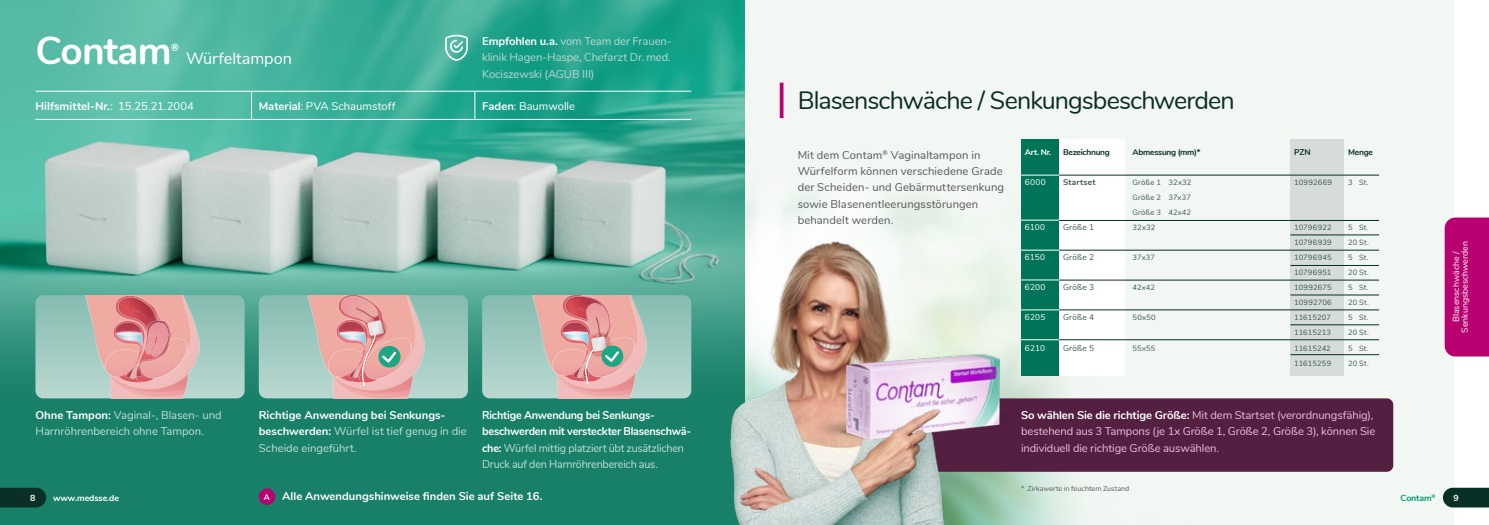
<style>
.page{position:relative;width:1489px;height:525px;background:#fff}
.page>*{position:absolute;margin:0;border:0;box-sizing:border-box;transform-origin:0 0}
.t1{font:700 38.75px "Nunito";letter-spacing:-.02em;color:#fff}
.t2{font:25px "Nunito";letter-spacing:-.035em;color:#0a2e25}
.t3{font:16.25px "Nunito";color:#fff}
.t4{font:11.25px/16.2px "Nunito";letter-spacing:-.01em;color:#e8c0d8}
.t5{font:700 11.25px/16.2px "Nunito";letter-spacing:-.005em;color:#fff}
.t6{font:11.25px/16.2px "Nunito";letter-spacing:.01em;color:#575756}
.t7{font:700 11.25px/16.2px "Nunito";letter-spacing:-.005em;color:#fff;scale:.96 1}
.t8{font:11.25px/16.2px "Nunito";letter-spacing:-.01em;color:#bad8d2;text-align:justify}
.t9{font:11.25px/16.2px "Nunito";color:#c0e1d5}
.t10{font:11.25px "Nunito";color:#fff}
.t11{font:700 10.38px "Nunito";color:#fff}
.t12{font:8.75px/8.8px "Nunito";color:#fff;text-align:center}
.t13{font:700 8.75px "Nunito";letter-spacing:-.01em;color:#fff}
.t14{font:700 8.75px "Nunito";letter-spacing:-.01em;color:#009770}
.t15{font:700 8.25px "Nunito";letter-spacing:-.03em;color:#0a2e25}
.t16{font:8.25px "Nunito";letter-spacing:.025em;color:#3b5851}
.t17{font:8.25px "Nunito";letter-spacing:.03em;color:#fff}
.t18{font:700 8.25px "Nunito";letter-spacing:.03em;color:#3b5851}
.t19{font:700 8.25px "Nunito";color:#fff}
.t20{font:700 8.12px "Nunito";color:#fff}
.t21{font:7.62px "Nunito";letter-spacing:.015em;color:#3b5851}
.t22{font:7.62px "Nunito";letter-spacing:.04em;color:#3b5851}
.t23{font:7.12px "Nunito";letter-spacing:.005em;color:#575756}
.s1{font-weight:700;color:#fff}
.s2{font-weight:400}
.s3{font-weight:700}
.s4{font-weight:400;color:#c0e1d5}
</style>
<div class="page">
<div style="left:744px;top:0;width:709px;height:524px;background:#f2f7f3"></div>
<img style="left:744px;top:170px;width:546px;height:354px">
<div style="left:847px;top:398px;width:546px;height:73px;background:#541f41;border-radius:6px"></div>
<svg style="left:779px;top:83px;width:4px;height:35px"></svg>
<img style="left:0;top:0;width:744px;height:524px">
<svg style="left:35px;top:295px;width:209px;height:103px;background:#9ec9c0"></svg>
<img style="left:80px;top:295px;width:120px;height:103px">
<img style="left:115px;top:295px;width:43px;height:24px">
<img style="left:118px;top:377px;width:35px;height:6px">
<img style="left:135px;top:378px;width:23px;height:4px">
<img style="left:104px;top:348px;width:35px;height:29px">
<img style="left:143px;top:337px;width:45px;height:41px">
<img style="left:125px;top:364px;width:5px;height:14px">
<img style="left:136px;top:361px;width:7px;height:17px">
<img style="left:130px;top:363px;width:9px;height:16px">
<img style="left:155px;top:296px;width:9px;height:23px">
<img style="left:139px;top:319px;width:32px;height:48px">
<img style="left:139px;top:319px;width:31px;height:46px">
<img style="left:144px;top:321px;width:26px;height:36px">
<img style="left:117px;top:296px;width:38px;height:28px">
<img style="left:112px;top:319px;width:33px;height:32px">
<img style="left:114px;top:321px;width:29px;height:28px">
<img style="left:115px;top:332px;width:28px;height:16px">
<img style="left:115px;top:330px;width:27px;height:6px">
<svg style="left:259px;top:295px;width:209px;height:103px;background:#bebab3"></svg>
<svg style="left:482px;top:295px;width:207px;height:103px;background:#bdb9b2"></svg>
<hr style="left:35px;top:91px;width:656px;height:1px;background:#fff">
<hr style="left:35px;top:119px;width:656px;height:1px;background:#fff">
<svg style="left:251px;top:91px;width:1px;height:28px"></svg>
<svg style="left:474px;top:91px;width:1px;height:28px"></svg>
<svg style="left:444px;top:34px;width:25px;height:28px"></svg>
<svg style="left:0;top:487px;width:46px;height:20px"></svg>
<div style="left:1020px;top:139px;width:39px;height:237px;background:#007458"></div>
<div style="left:1059px;top:139px;width:65px;height:237px;background:#fff"></div>
<div style="left:1128px;top:139px;width:112px;height:244px;background:#f2f7f3"></div>
<div style="left:1290px;top:139px;width:53px;height:237px;background:#d5dcda"></div>
<hr style="left:1020px;top:175px;width:39px;height:1px;background:#fff">
<hr style="left:1059px;top:175px;width:319px;height:1px;background:#0a2e25">
<hr style="left:1020px;top:220px;width:39px;height:1px;background:#fff">
<hr style="left:1059px;top:220px;width:319px;height:1px;background:#0a2e25">
<hr style="left:1290px;top:234px;width:88px;height:1px;background:#0a2e25">
<hr style="left:1290px;top:265px;width:88px;height:1px;background:#0a2e25">
<hr style="left:1290px;top:324px;width:88px;height:1px;background:#0a2e25">
<hr style="left:1290px;top:354px;width:88px;height:1px;background:#0a2e25">
<hr style="left:1290px;top:294px;width:88px;height:1px;background:#0a2e25">
<hr style="left:1020px;top:250px;width:39px;height:1px;background:#fff">
<hr style="left:1059px;top:250px;width:319px;height:1px;background:#0a2e25">
<hr style="left:1020px;top:279px;width:39px;height:1px;background:#fff">
<hr style="left:1059px;top:279px;width:319px;height:1px;background:#0a2e25">
<hr style="left:1059px;top:309px;width:319px;height:1px;background:#0a2e25">
<hr style="left:1059px;top:339px;width:319px;height:1px;background:#0a2e25">
<img style="left:689px;top:226px;width:297px;height:298px">
<img style="left:785px;top:302px;width:275px;height:183px">
<div style="left:259px;top:488px;width:16px;height:16px;background:#b80071;border-radius:50%"></div>
<svg style="left:1442px;top:487px;width:46px;height:20px"></svg>
<div style="left:1444px;top:217px;width:44px;height:139px;background:#b80071"></div>
<p class="t1" style="left:35px;top:22px;width:138px">Contam</p>
<p class="t11" style="left:171px;top:40px;width:10px">®</p>
<p class="t8" style="left:482px;top:32px;width:191px"><span class="s1">Empfohlen u.a.</span> vom Team der Frauen&shy;klinik Hagen-Haspe, Chefarzt Dr. med.<br>Kociszewski (AGUB III)</p>
<p class="t3" style="left:186px;top:46px;width:107px">Würfeltampon</p>
<p class="t5" style="left:35px;top:97px;width:160px">Hilfsmittel-Nr.<span class="s2">: 15.25.21.2004</span></p>
<p class="t10" style="left:259px;top:98px;width:138px"><span class="s3">Material</span>: PVA Schaumstoff</p>
<p class="t10" style="left:482px;top:98px;width:94px"><span class="s3">Faden</span>: Baumwolle</p>
<p class="t9" style="left:35px;top:406px;width:188px"><span class="s1">Ohne Tampon:</span> Vaginal-, Blasen- und<br>Harnröhrenbereich ohne Tampon.</p>
<p class="t5" style="left:259px;top:406px;width:209px">Richtige Anwendung bei Senkungs&shy;beschwerden: <span class="s4">Würfel ist tief genug in die<br>Scheide eingeführt.</span></p>
<p class="t7" style="left:482px;top:406px;width:219px">Richtige Anwendung bei Senkungs&shy;beschwerden mit versteckter Blasenschwä&shy;che: <span class="s4">Würfel mittig platziert übt zusätzlichen Druck auf den Harnröhrenbereich aus.</span></p>
<p class="t13" style="left:30px;top:491px;width:7px">8</p>
<p class="t13" style="left:53px;top:491px;width:67px">www.medsse.de</p>
<p class="t20" style="left:264px;top:490px;width:8px">A</p>
<p class="t5" style="left:282px;top:487px;width:262px">Alle Anwendungshinweise finden Sie auf Seite 16.</p>
<p class="t2" style="left:797px;top:82px;width:438px">Blasenschwäche / Senkungsbeschwerden</p>
<p class="t6" style="left:797px;top:146px;width:208px">Mit dem Contam<sup>®</sup> Vaginaltampon in Würfelform können verschiedene Grade der Scheiden- und Gebärmuttersenkung sowie Blasenentleerungsstörungen behandelt werden.</p>
<p class="t19" style="left:1024px;top:146px;width:28px">Art. Nr.</p>
<p class="t17" style="left:1024px;top:176px;width:22px">6000</p>
<p class="t17" style="left:1024px;top:221px;width:22px">6100</p>
<p class="t17" style="left:1024px;top:251px;width:22px">6150</p>
<p class="t17" style="left:1024px;top:281px;width:22px">6200</p>
<p class="t17" style="left:1024px;top:311px;width:22px">6205</p>
<p class="t17" style="left:1024px;top:341px;width:22px">6210</p>
<p class="t15" style="left:1062px;top:146px;width:48px">Bezeichnung</p>
<p class="t18" style="left:1062px;top:176px;width:34px">Startset</p>
<p class="t16" style="left:1062px;top:221px;width:32px">Größe 1</p>
<p class="t16" style="left:1062px;top:251px;width:32px">Größe 2</p>
<p class="t16" style="left:1062px;top:281px;width:32px">Größe 3</p>
<p class="t16" style="left:1062px;top:311px;width:32px">Größe 4</p>
<p class="t16" style="left:1062px;top:341px;width:32px">Größe 5</p>
<p class="t15" style="left:1132px;top:146px;width:69px">Abmessung (mm)*</p>
<p class="t21" style="left:1132px;top:177px;width:60px">Größe 1 32x32</p>
<p class="t21" style="left:1132px;top:192px;width:60px">Größe 2 37x37</p>
<p class="t21" style="left:1132px;top:207px;width:60px">Größe 3 42x42</p>
<p class="t21" style="left:1132px;top:222px;width:24px">32x32</p>
<p class="t21" style="left:1132px;top:252px;width:24px">37x37</p>
<p class="t21" style="left:1132px;top:282px;width:24px">42x42</p>
<p class="t21" style="left:1132px;top:312px;width:25px">50x50</p>
<p class="t21" style="left:1132px;top:342px;width:24px">55x55</p>
<p class="t15" style="left:1294px;top:146px;width:18px">PZN</p>
<p class="t22" style="left:1294px;top:177px;width:39px">10992669</p>
<p class="t21" style="left:1294px;top:222px;width:39px">10796922</p>
<p class="t21" style="left:1294px;top:237px;width:39px">10796939</p>
<p class="t21" style="left:1294px;top:252px;width:39px">10796945</p>
<p class="t21" style="left:1294px;top:267px;width:39px">10796951</p>
<p class="t21" style="left:1294px;top:282px;width:39px">10992675</p>
<p class="t21" style="left:1294px;top:297px;width:39px">10992706</p>
<p class="t21" style="left:1294px;top:312px;width:38px">11615207</p>
<p class="t21" style="left:1294px;top:327px;width:38px">11615213</p>
<p class="t21" style="left:1294px;top:342px;width:38px">11615242</p>
<p class="t21" style="left:1294px;top:357px;width:39px">11615259</p>
<p class="t15" style="left:1347px;top:146px;width:26px">Menge</p>
<p class="t21" style="left:1347px;top:177px;width:22px">3 St.</p>
<p class="t21" style="left:1347px;top:222px;width:22px">5 St.</p>
<p class="t21" style="left:1347px;top:237px;width:22px">20 St.</p>
<p class="t21" style="left:1347px;top:252px;width:22px">5 St.</p>
<p class="t21" style="left:1347px;top:267px;width:22px">20 St.</p>
<p class="t21" style="left:1347px;top:282px;width:22px">5 St.</p>
<p class="t21" style="left:1347px;top:297px;width:22px">20 St.</p>
<p class="t21" style="left:1347px;top:312px;width:22px">5 St.</p>
<p class="t21" style="left:1347px;top:327px;width:22px">20 St.</p>
<p class="t21" style="left:1347px;top:342px;width:22px">5 St.</p>
<p class="t21" style="left:1347px;top:357px;width:22px">20 St.</p>
<p class="t4" style="left:1020px;top:406px;width:356px"><span class="s1">So wählen Sie die richtige Größe:</span> Mit dem Startset (verordnungsfähig), bestehend aus 3 Tampons (je 1x Größe 1, Größe 2, Größe 3), können Sie individuell die richtige Größe auswählen.</p>
<p class="t23" style="left:1020px;top:483px;width:110px">* Zirkawerte in feuchtem Zustand</p>
<p class="t12" style="left:1450px;top:332px;width:93px;rotate:-90deg">Blasenschwäche /<br>Senkungsbeschwerden</p>
<p class="t14" style="left:1400px;top:491px;width:37px">Contam<sup>®</sup></p>
<p class="t13" style="left:1453px;top:491px;width:7px">9</p>
</div>
